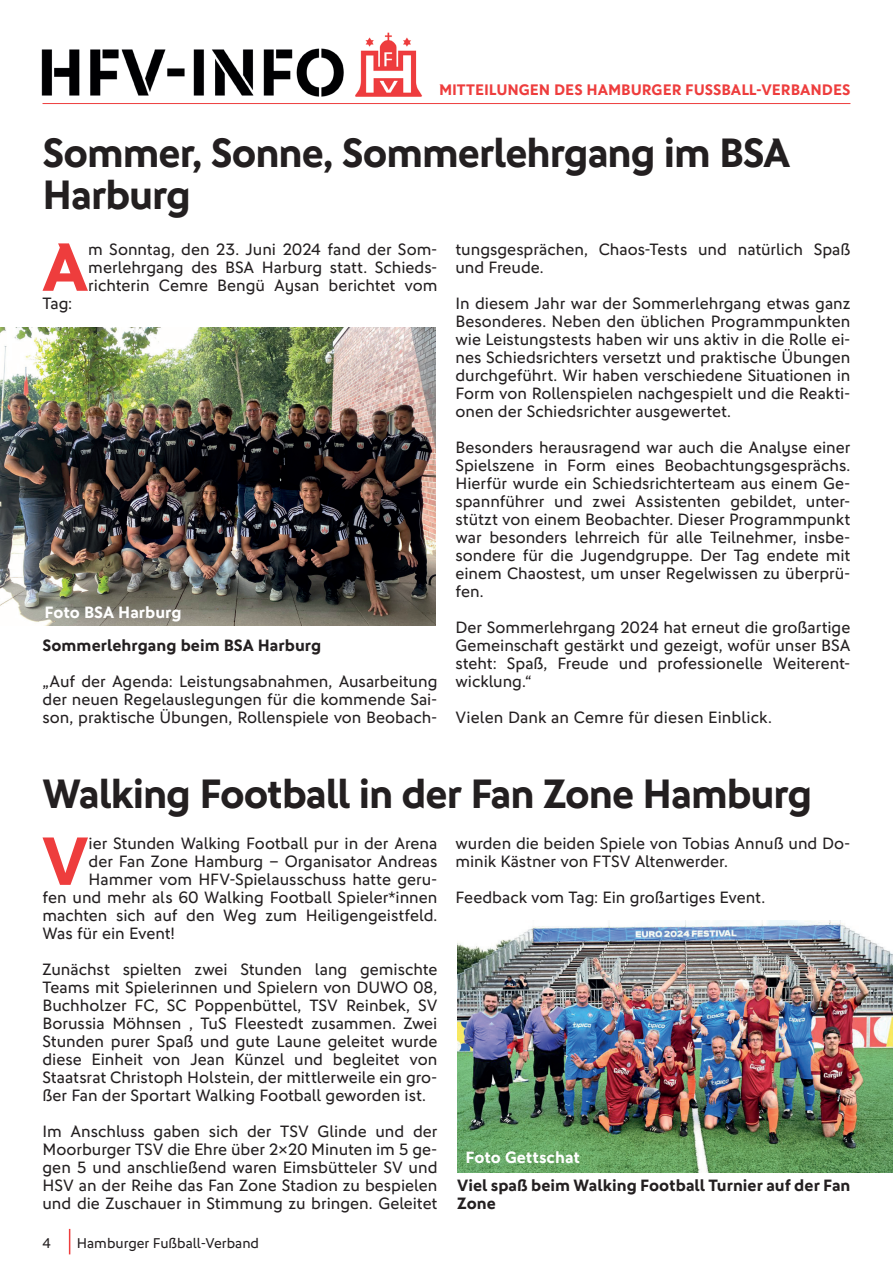
<style>
.page{position:relative;width:893px;height:1263px;background:#fff}
.page>*{position:absolute;margin:0;border:0;box-sizing:border-box;transform-origin:0 0}
.t1{font:700 68.7px "DFB Sans";color:#ee3d3d}
.t2{font:700 41.25px/42px "DFB Sans";letter-spacing:-.025em;color:#231f20}
.t3{font:16.5px/18px "DFB Sans";color:#231f20;text-align:justify}
.t4{font:700 16.5px/18px "DFB Sans";color:#231f20}
.t5{font:700 16.5px "DFB Sans";color:#fff}
.t6{font:700 15.3px "DFB Sans";color:#ee3d3d}
.t7{font:14.25px "DFB Sans";color:#231f20}
</style>
<div class="page">
<svg style="left:69px;top:1229px;width:1px;height:25px"></svg>
<img style="left:41px;top:32px;width:381px;height:65px">
<hr style="left:43px;top:103px;width:807px;height:1px;background:#ee3d3d">
<img style="left:0;top:328px;width:436px;height:297px">
<img style="left:457px;top:921px;width:436px;height:252px">
<p class="t6" style="left:439px;top:80px;width:413px">MITTEILUNGEN DES HAMBURGER FUSSBALL-VERBANDES</p>
<h2 class="t2" style="left:43px;top:131px;width:749px">Sommer, Sonne, Sommerlehrgang im BSA<br>Harburg</h2>
<h1 class="t1" style="left:42px;top:226px;width:48px">A</h1>
<p class="t3" style="left:88px;top:240px;width:351px">m Sonntag, den 23. Juni 2024 fand der Som&shy;merlehrgang des BSA Harburg statt. Schieds&shy;richterin Cemre Bengü Aysan berichtet vom</p>
<p class="t3" style="left:43px;top:294px;width:31px">Tag:</p>
<p class="t3" style="left:455px;top:240px;width:396px">tungsgesprächen, Chaos-Tests und natürlich Spaß und Freude.</p>
<p class="t3" style="left:455px;top:294px;width:396px">In diesem Jahr war der Sommerlehrgang etwas ganz Besonderes. Neben den üblichen Programmpunkten wie Leistungstests haben wir uns aktiv in die Rolle ei&shy;nes Schiedsrichters versetzt und praktische Übungen durchgeführt. Wir haben verschiedene Situationen in Form von Rollenspielen nachgespielt und die Reakti&shy;onen der Schiedsrichter ausgewertet.</p>
<p class="t3" style="left:455px;top:438px;width:396px">Besonders herausragend war auch die Analyse einer Spielszene in Form eines Beobachtungsgesprächs.<br>Hierfür wurde ein Schiedsrichterteam aus einem Ge&shy;spannführer und zwei Assistenten gebildet, unter&shy;stützt von einem Beobachter. Dieser Programmpunkt war besonders lehrreich für alle Teilnehmer, insbe&shy;sondere für die Jugendgruppe. Der Tag endete mit einem Chaostest, um unser Regelwissen zu überprü&shy;fen.</p>
<p class="t3" style="left:455px;top:618px;width:396px">Der Sommerlehrgang 2024 hat erneut die großartige Gemeinschaft gestärkt und gezeigt, wofür unser BSA steht: Spaß, Freude und professionelle Weiterent&shy;wicklung.“</p>
<p class="t3" style="left:455px;top:708px;width:318px">Vielen Dank an Cemre für diesen Einblick.</p>
<p class="t5" style="left:45px;top:603px;width:138px">Foto BSA Harburg</p>
<p class="t4" style="left:43px;top:636px;width:280px">Sommerlehrgang beim BSA Harburg</p>
<p class="t3" style="left:43px;top:672px;width:396px">„Auf der Agenda: Leistungsabnahmen, Ausarbeitung der neuen Regelauslegungen für die kommende Sai&shy;son, praktische Übungen, Rollenspiele von Beobach-</p>
<h2 class="t2" style="left:43px;top:772px;width:771px">Walking Football in der Fan Zone Hamburg</h2>
<h1 class="t1" style="left:42px;top:820px;width:48px">V</h1>
<p class="t3" style="left:89px;top:834px;width:350px">ier Stunden Walking Football pur in der Arena</p>
<p class="t3" style="left:455px;top:834px;width:396px">wurden die beiden Spiele von Tobias Annuß und Do&shy;minik Kästner von FTSV Altenwerder.</p>
<p class="t3" style="left:455px;top:888px;width:311px">Feedback vom Tag: Ein großartiges Event.</p>
<p class="t3" style="left:89px;top:852px;width:350px">der Fan Zone Hamburg – Organisator Andreas</p>
<p class="t3" style="left:89px;top:870px;width:350px">Hammer vom HFV-Spielausschuss hatte geru-</p>
<p class="t3" style="left:43px;top:888px;width:396px">fen und mehr als 60 Walking Football Spieler*innen</p>
<p class="t3" style="left:43px;top:906px;width:396px">machten sich auf den Weg zum Heiligengeistfeld.</p>
<p class="t3" style="left:43px;top:924px;width:134px">Was für ein Event!</p>
<p class="t3" style="left:43px;top:960px;width:396px">Zunächst spielten zwei Stunden lang gemischte Teams mit Spielerinnen und Spielern von DUWO 08, Buchholzer FC, SC Poppenbüttel, TSV Reinbek, SV Borussia Möhnsen , TuS Fleestedt zusammen. Zwei Stunden purer Spaß und gute Laune geleitet wurde diese Einheit von Jean Künzel und begleitet von Staatsrat Christoph Holstein, der mittlerweile ein gro&shy;ßer Fan der Sportart Walking Football geworden ist.</p>
<p class="t3" style="left:43px;top:1122px;width:396px">Im Anschluss gaben sich der TSV Glinde und der Moorburger TSV die Ehre über 2×20 Minuten im 5 ge&shy;gen 5 und anschließend waren Eimsbütteler SV und HSV an der Reihe das Fan Zone Stadion zu bespielen und die Zuschauer in Stimmung zu bringen. Geleitet</p>
<p class="t5" style="left:466px;top:1148px;width:116px">Foto Gettschat</p>
<p class="t4" style="left:457px;top:1176px;width:395px">Viel spaß beim Walking Football Turnier auf der Fan<br>Zone</p>
<p class="t7" style="left:43px;top:1235px;width:10px">4</p>
<p class="t7" style="left:77px;top:1235px;width:184px">Hamburger Fußball-Verband</p>
</div>
